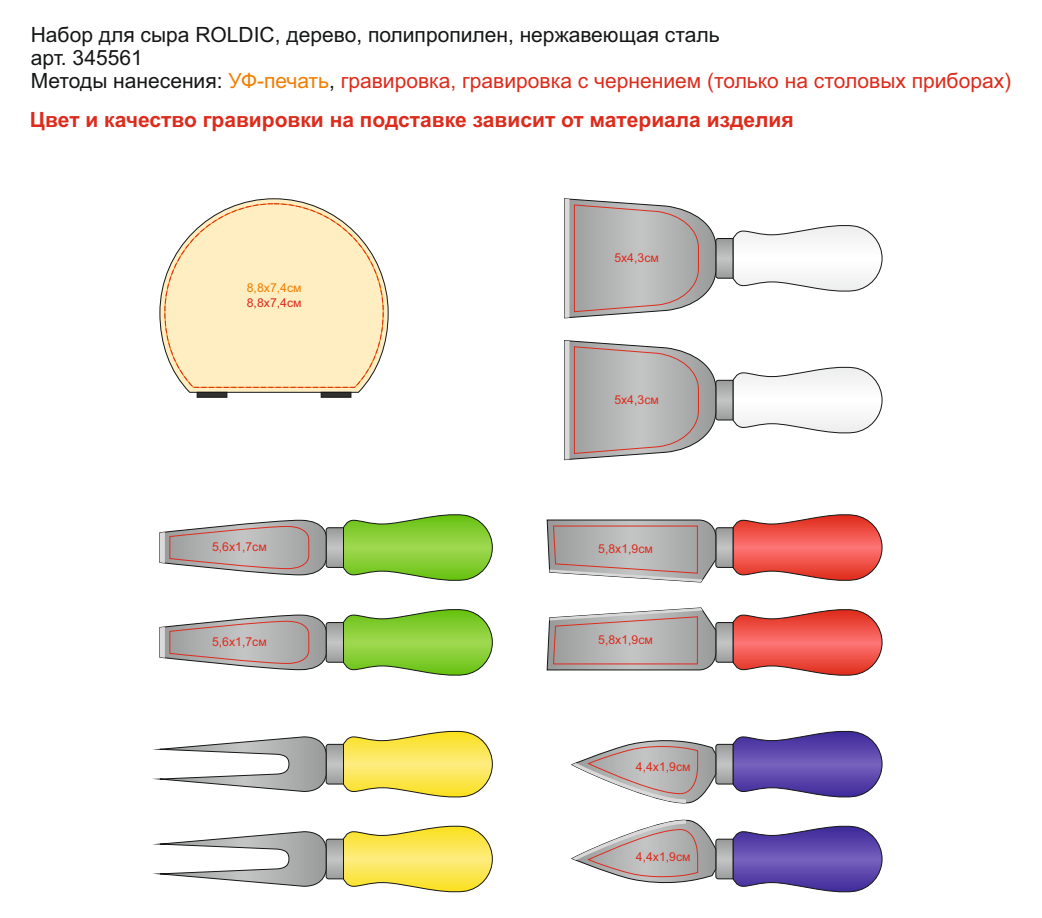
<style>
.page{position:relative;width:1042px;height:918px;background:#fff}
.page>*{position:absolute;margin:0;border:0;box-sizing:border-box;transform-origin:0 0}
.t1{font:21px/23.4px "Arial";color:#151616}
.t2{font:700 21px "Arial";color:#dd2b1c}
.t3{font:12.25px "Arial";color:#dd2b1c}
.t4{font:12.25px "Arial";color:#f27e00}
.s1{color:#f27e00}
.s2{color:#dd2b1c}
</style>
<div class="page">
<svg style="left:571px;top:730px;width:311px;height:74px"></svg>
<svg style="left:159px;top:730px;width:334px;height:68px"></svg>
<svg style="left:159px;top:825px;width:334px;height:68px"></svg>
<svg style="left:547px;top:514px;width:335px;height:69px"></svg>
<svg style="left:159px;top:514px;width:334px;height:67px"></svg>
<svg style="left:547px;top:607px;width:335px;height:69px"></svg>
<svg style="left:159px;top:609px;width:334px;height:67px"></svg>
<svg style="left:571px;top:819px;width:311px;height:74px"></svg>
<svg style="left:159px;top:198px;width:230px;height:195px"></svg>
<svg style="left:197px;top:392px;width:30px;height:6px"></svg>
<svg style="left:321px;top:392px;width:30px;height:6px"></svg>
<svg style="left:164px;top:203px;width:220px;height:185px;background:#fcebc4"></svg>
<svg style="left:564px;top:199px;width:318px;height:119px"></svg>
<svg style="left:564px;top:340px;width:318px;height:120px"></svg>
<p class="t1" style="left:31px;top:24px;width:982px">Набор для сыра ROLDIC, дерево, полипропилен, нержавеющая сталь<br>арт. 345561<br>Методы нанесения: <span class="s1">УФ-печать</span>, <span class="s2">гравировка, гравировка с чернением (только на столовых приборах)</span></p>
<p class="t2" style="left:30px;top:111px;width:765px">Цвет и качество гравировки на подставке зависит от материала изделия</p>
<p class="t4" style="left:247px;top:283px;width:56px">8,8х7,4см</p>
<p class="t3" style="left:247px;top:298px;width:56px">8,8х7,4см</p>
<p class="t3" style="left:212px;top:542px;width:56px">5,6х1,7см</p>
<p class="t3" style="left:212px;top:637px;width:56px">5,6х1,7см</p>
<p class="t3" style="left:614px;top:253px;width:46px">5х4,3см</p>
<p class="t3" style="left:614px;top:395px;width:46px">5х4,3см</p>
<p class="t3" style="left:598px;top:544px;width:56px">5,8х1,9см</p>
<p class="t3" style="left:598px;top:635px;width:56px">5,8х1,9см</p>
<p class="t3" style="left:636px;top:761px;width:56px">4,4х1,9см</p>
<p class="t3" style="left:636px;top:852px;width:56px">4,4х1,9см</p>
</div>
